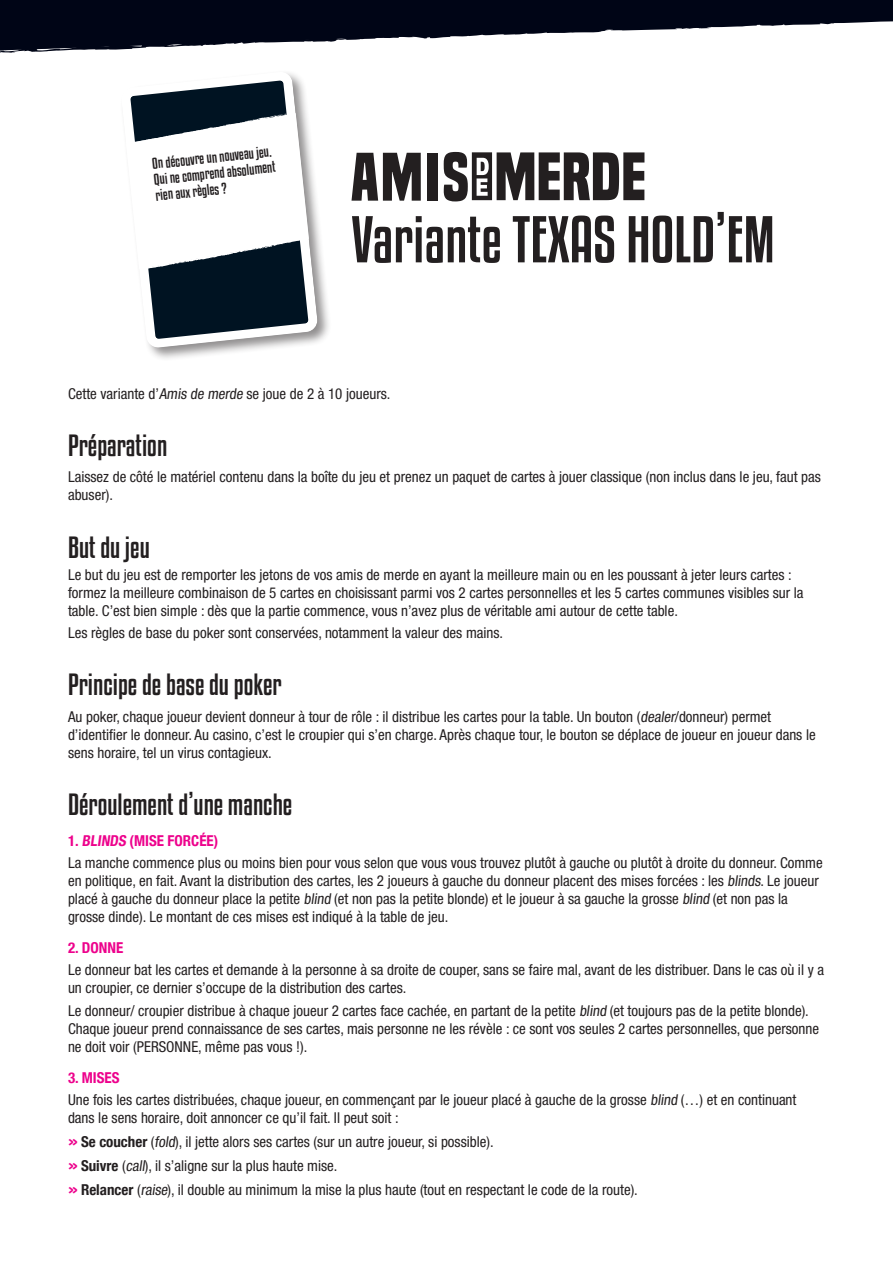
<style>
.page{position:relative;width:893px;height:1263px;background:#fff}
.page>*{position:absolute;margin:0;border:0;box-sizing:border-box;transform-origin:0 0}
.t1{font:58.5px "Kenyan Coffee Rg";color:#231f20}
.t2{font:27px "Kenyan Coffee Rg";color:#231f20}
.t3{font:condensed 15px/18px "Helvetica Neue LT Pro";color:#231f20}
.t4{font:700 condensed 15px "Helvetica Neue";color:#ed028c}
.t5{font:13.8px/15.9px "Kenyan Coffee Rg";color:#231f20}
.s1{font-family:"Marianina X Wd FY";font-weight:700;font-stretch:normal;font-size:16.5px;color:#ed028c}
.s2{font-family:"Helvetica Neue";font-weight:700}
</style>
<div class="page">
<svg style="left:0;top:0;width:893px;height:53px"></svg>
<svg style="left:351px;top:153px;width:70px;height:48px"></svg>
<div style="left:427px;top:153px;width:10px;height:48px;background:#231f20"></div>
<svg style="left:444px;top:152px;width:200px;height:49px"></svg>
<div style="left:119px;top:70px;width:213px;height:292px;background:#231f20;opacity:.5"></div>
<svg style="left:121px;top:72px;width:197px;height:276px"></svg>
<p class="t5" style="left:152px;top:156px;width:124px;rotate:-6deg">On découvre un nouveau jeu.<br>Qui ne comprend absolument rien aux règles ?</p>
<h1 class="t1" style="left:351px;top:204px;width:425px">Variante TEXAS HOLD’EM</h1>
<p class="t3" style="left:68px;top:384px;width:324px">Cette variante d’Amis de merde se joue de 2 à 10 joueurs.</p>
<h2 class="t2" style="left:68px;top:429px;width:101px">Préparation</h2>
<p class="t3" style="left:68px;top:468px;width:754px">Laissez de côté le matériel contenu dans la boîte du jeu et prenez un paquet de cartes à jouer classique (non inclus dans le jeu, faut pas abuser).</p>
<h2 class="t2" style="left:68px;top:531px;width:83px">But du jeu</h2>
<p class="t3" style="left:68px;top:565px;width:737px">Le but du jeu est de remporter les jetons de vos amis de merde en ayant la meilleure main ou en les poussant à jeter leurs cartes : formez la meilleure combinaison de 5 cartes en choisissant parmi vos 2 cartes personnelles et les 5 cartes communes visibles sur la table. C’est bien simple : dès que la partie commence, vous n’avez plus de véritable ami autour de cette table.</p>
<p class="t3" style="left:68px;top:624px;width:437px">Les règles de base du poker sont conservées, notamment la valeur des mains.</p>
<h2 class="t2" style="left:68px;top:668px;width:215px">Principe de base du poker</h2>
<p class="t3" style="left:68px;top:707px;width:749px">Au poker, chaque joueur devient donneur à tour de rôle : il distribue les cartes pour la table. Un bouton (dealer/donneur) permet d’identifier le donneur. Au casino, c’est le croupier qui s’en charge. Après chaque tour, le bouton se déplace de joueur en joueur dans le sens horaire, tel un virus contagieux.</p>
<h2 class="t2" style="left:68px;top:788px;width:226px">Déroulement d’une manche</h2>
<p class="t4" style="left:68px;top:831px;width:152px">1. BLINDS (MISE FORCÉE)</p>
<p class="t3" style="left:68px;top:854px;width:756px">La manche commence plus ou moins bien pour vous selon que vous vous trouvez plutôt à gauche ou plutôt à droite du donneur. Comme en politique, en fait. Avant la distribution des cartes, les 2 joueurs à gauche du donneur placent des mises forcées : les blinds. Le joueur placé à gauche du donneur place la petite blind (et non pas la petite blonde) et le joueur à sa gauche la grosse blind (et non pas la grosse dinde). Le montant de ces mises est indiqué à la table de jeu.</p>
<p class="t4" style="left:68px;top:939px;width:57px">2. DONNE</p>
<p class="t3" style="left:68px;top:961px;width:757px">Le donneur bat les cartes et demande à la personne à sa droite de couper, sans se faire mal, avant de les distribuer. Dans le cas où il y a un croupier, ce dernier s’occupe de la distribution des cartes.</p>
<p class="t3" style="left:68px;top:1001px;width:752px">Le donneur/ croupier distribue à chaque joueur 2 cartes face cachée, en partant de la petite blind (et toujours pas de la petite blonde).<br>Chaque joueur prend connaissance de ses cartes, mais personne ne les révèle : ce sont vos seules 2 cartes personnelles, que personne ne doit voir (PERSONNE, même pas vous !).</p>
<p class="t4" style="left:68px;top:1068px;width:53px">3. MISES</p>
<p class="t3" style="left:68px;top:1090px;width:730px">Une fois les cartes distribuées, chaque joueur, en commençant par le joueur placé à gauche de la grosse blind (…) et en continuant dans le sens horaire, doit annoncer ce qu’il fait. Il peut soit :</p>
<p class="t3" style="left:68px;top:1130px;width:571px;line-height:24px"><span class="s1">»</span> <span class="s2">Se coucher</span> (fold), il jette alors ses cartes (sur un autre joueur, si possible).<br><span class="s1">»</span> <span class="s2">Suivre</span> (call), il s’aligne sur la plus haute mise.<br><span class="s1">»</span> <span class="s2">Relancer</span> (raise), il double au minimum la mise la plus haute (tout en respectant le code de la route).</p>
</div>
